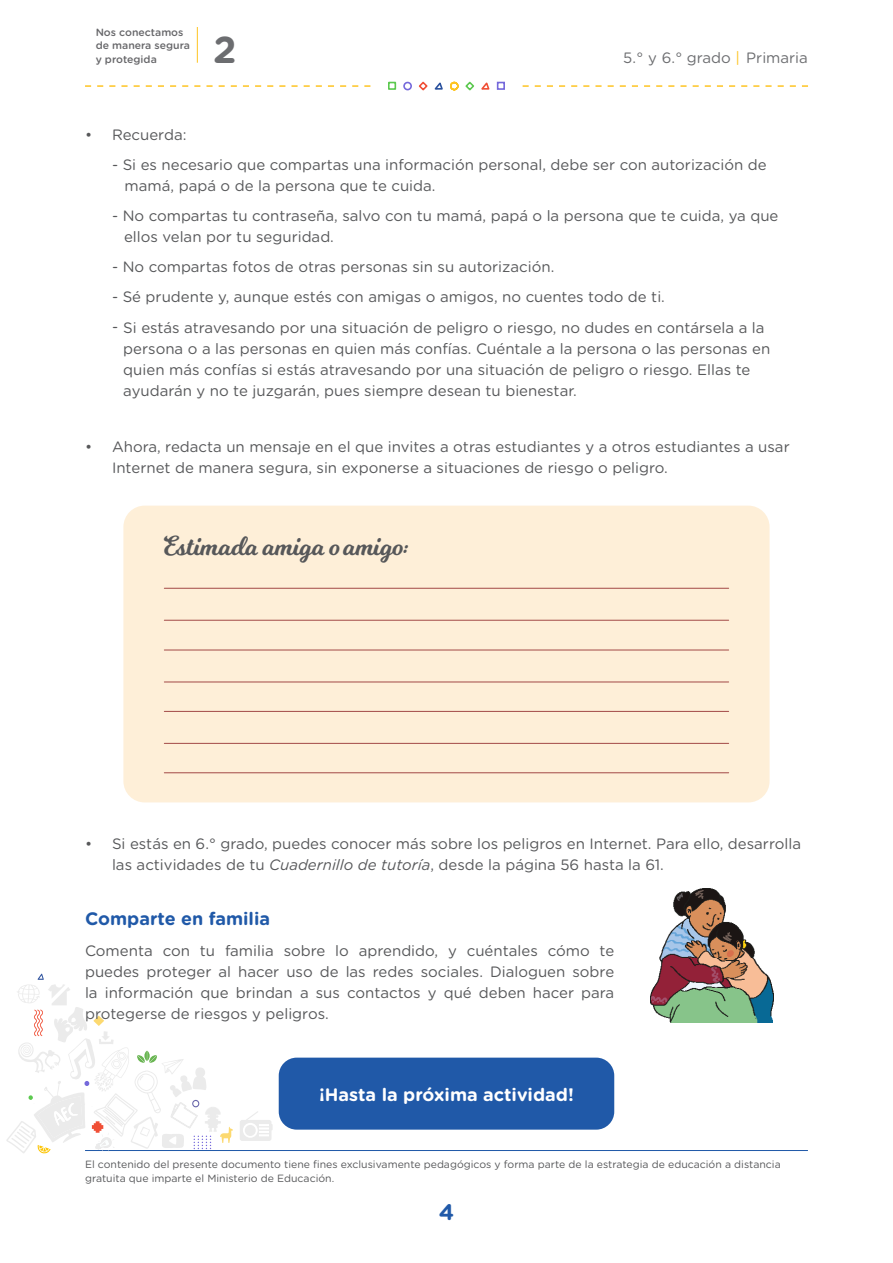
<style>
.page{position:relative;width:893px;height:1263px;background:#fff}
.page>*{position:absolute;margin:0;border:0;box-sizing:border-box;transform-origin:0 0}
.Cabecera_Int__Izq{font:700 37.5px "Gotham Rounded";color:#6c6d70}
.Cuerpo_de_texto_alin{font:27px "Milkshake";letter-spacing:-.01em;color:#57585a}
.t1{font:700 22.5px "Gotham Rounded";color:#2059a8}
.Subtítulo_Nivel_2_al{font:700 18px "Gotham Rounded";color:#fff}
.t2{font:700 18px "Gotham Rounded";color:#2059a8}
.Cuerpo_de_texto_alin-2{font:15px/21px "Gotham Rounded";color:#57585a}
.Cuerpo_de_texto_just{font:15px/21px "Gotham Rounded";color:#57585a;text-align:justify}
.Cabecera_Int__Der{font:15px "Gotham Rounded";color:#6c6d70}
.Pie_de_página{font:10.5px/13.5px "Gotham Rounded";color:#57585a}
.Actividad_Tít__exper{font:500 10.5px/13.5px "Gotham Rounded";color:#67676a}
.s1{color:#fec422}
.s2{font-style:italic}
</style>
<div class="page">
<svg style="left:523px;top:85px;width:285px;height:2px"></svg>
<svg style="left:85px;top:85px;width:285px;height:2px"></svg>
<div style="left:403px;top:82px;width:9px;height:8px;border:2px solid #7569db;border-radius:50%"></div>
<div style="left:388px;top:82px;width:8px;height:8px;border:2px solid #5cc94f"></div>
<div style="left:497px;top:82px;width:8px;height:8px;border:2px solid #7569db"></div>
<svg style="left:418px;top:81px;width:72px;height:10px"></svg>
<hr style="left:85px;top:1150px;width:723px;height:1px;background:#2059a8">
<svg style="left:240px;top:1111px;width:33px;height:30px"></svg>
<svg style="left:6px;top:974px;width:227px;height:179px"></svg>
<img style="left:650px;top:889px;width:124px;height:134px">
<div style="left:279px;top:1058px;width:335px;height:72px;background:#2059a8;border-radius:18px"></div>
<div style="left:123px;top:506px;width:646px;height:296px;background:#feefd8;border-radius:21px"></div>
<hr style="left:164px;top:588px;width:565px;height:1px;background:#a24947">
<hr style="left:164px;top:650px;width:565px;height:1px;background:#a24947">
<hr style="left:164px;top:620px;width:565px;height:1px;background:#a24947">
<hr style="left:164px;top:682px;width:565px;height:1px;background:#a24947">
<hr style="left:164px;top:711px;width:565px;height:1px;background:#a24947">
<hr style="left:164px;top:743px;width:565px;height:1px;background:#a24947">
<hr style="left:164px;top:772px;width:565px;height:1px;background:#a24947">
<hr style="left:197px;top:27px;width:1px;height:36px;background:#fec422">
<p class="Actividad_Tít__exper" style="left:96px;top:25px;width:96px">Nos conectamos de manera segura y protegida</p>
<p class="Cabecera_Int__Izq" style="left:213px;top:22px;width:25px">2</p>
<p class="Cabecera_Int__Der" style="left:623px;top:47px;width:186px">5.° y 6.° grado <span class="s1">|</span> Primaria</p>
<p class="Cuerpo_de_texto_alin-2" style="left:85px;top:123px;width:103px">• Recuerda:</p>
<p class="Cuerpo_de_texto_alin-2" style="left:125px;top:153px;width:644px;text-indent:-13px">- Si es necesario que compartas una información personal, debe ser con autorización de mamá, papá o de la persona que te cuida.</p>
<p class="Cuerpo_de_texto_alin-2" style="left:124px;top:204px;width:656px;text-indent:-12px">- No compartas tu contraseña, salvo con tu mamá, papá o la persona que te cuida, ya que ellos velan por tu seguridad.</p>
<p class="Cuerpo_de_texto_alin-2" style="left:112px;top:255px;width:444px">- No compartas fotos de otras personas sin su autorización.</p>
<p class="Cuerpo_de_texto_alin-2" style="left:112px;top:285px;width:554px">- Sé prudente y, aunque estés con amigas o amigos, no cuentes todo de ti.</p>
<p class="Cuerpo_de_texto_alin-2" style="left:112px;top:316px;width:654px">- Si estás atravesando por una situación de peligro o riesgo, no dudes en contársela a la</p>
<p class="Cuerpo_de_texto_alin-2" style="left:123px;top:337px;width:648px">persona o a las personas en quien más confías. Cuéntale a la persona o las personas en quien más confías si estás atravesando por una situación de peligro o riesgo. Ellas te ayudarán y no te juzgarán, pues siempre desean tu bienestar.</p>
<p class="Cuerpo_de_texto_alin-2" style="left:112px;top:435px;width:679px;text-indent:-27px">• Ahora, redacta un mensaje en el que invites a otras estudiantes y a otros estudiantes a usar<br>Internet de manera segura, sin exponerse a situaciones de riesgo o peligro.</p>
<p class="Cuerpo_de_texto_alin" style="left:164px;top:526px;width:246px">Estimada amiga o amigo:</p>
<p class="Cuerpo_de_texto_alin-2" style="left:112px;top:833px;width:690px;text-indent:-27px">• Si estás en 6.° grado, puedes conocer más sobre los peligros en Internet. Para ello, desarrolla las actividades de tu <span class="s2">Cuadernillo de tutoría</span>, desde la página 56 hasta la 61.</p>
<p class="t2" style="left:85px;top:905px;width:187px">Comparte en familia</p>
<p class="Cuerpo_de_texto_just" style="left:85px;top:939px;width:531px">Comenta con tu familia sobre lo aprendido, y cuéntales cómo te puedes proteger al hacer uso de las redes sociales. Dialoguen sobre la información que brindan a sus contactos y qué deben hacer para protegerse de riesgos y peligros.</p>
<p class="Subtítulo_Nivel_2_al" style="left:319px;top:1081px;width:256px">¡Hasta la próxima actividad!</p>
<p class="Pie_de_página" style="left:85px;top:1157px;width:697px">El contenido del presente documento tiene fines exclusivamente pedagógicos y forma parte de la estrategia de educación a distancia gratuita que imparte el Ministerio de Educación.</p>
<h3 class="t1" style="left:439px;top:1195px;width:17px">4</h3>
</div>
